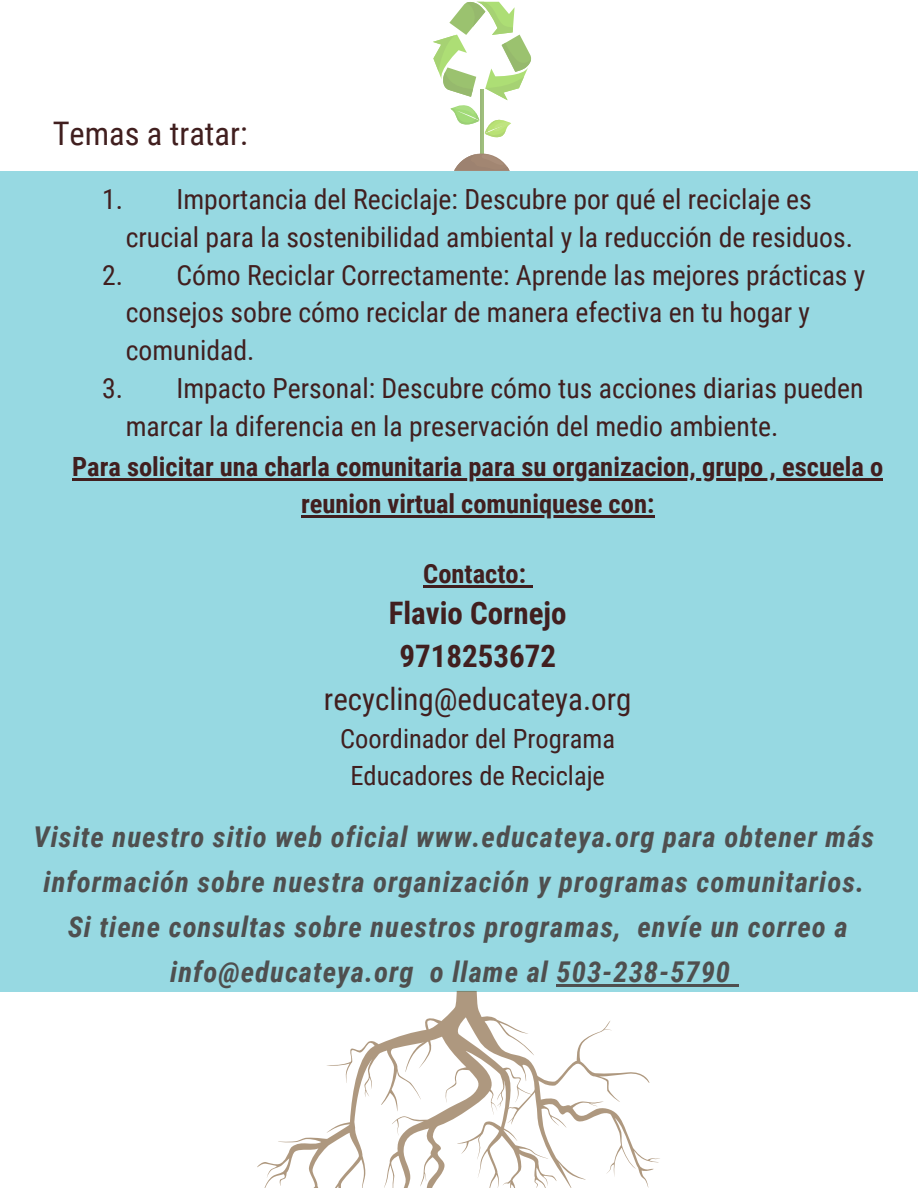
<style>
.page{position:relative;width:918px;height:1188px;background:#fff}
.page>*{position:absolute;margin:0;border:0;box-sizing:border-box;transform-origin:0 0}
.t1{font:32.55px "Roboto Condensed";color:#411f1f}
.t2{font:700 31.05px/42.8px "Roboto Condensed";color:#411f1f;text-align:center}
.t3{font:italic 700 28.65px/45px "Roboto Condensed";letter-spacing:.035em;color:#4f4f4f;text-align:center}
.t4{font:27.75px/37.8px "Roboto Condensed";color:#411f1f}
.t5{font:700 26.55px "Roboto Condensed";color:#411f1f}
.t6{font:26.55px/37.2px "Roboto Condensed";color:#411f1f;text-align:center}
.s1{font-weight:400}
</style>
<div class="page">
<div style="left:0;top:171px;width:918px;height:820px;background:#97d9e2"></div>
<svg style="left:433px;top:1px;width:99px;height:170px"></svg>
<svg style="left:257px;top:991px;width:404px;height:197px"></svg>
<hr style="left:72px;top:478px;width:811px;height:2px;background:#411f1f">
<hr style="left:301px;top:515px;width:353px;height:2px;background:#411f1f">
<hr style="left:423px;top:585px;width:103px;height:2px;background:#411f1f">
<svg style="left:526px;top:585px;width:6px;height:2px"></svg>
<hr style="left:557px;top:984px;width:174px;height:3px;background:#4f4f4f">
<svg style="left:731px;top:984px;width:8px;height:3px"></svg>
<h2 class="t1" style="left:53px;top:115px;width:196px">Temas a tratar:</h2>
<p class="t4" style="left:126px;top:181px;width:729px;text-align:center">Importancia del Reciclaje: Descubre por qué el reciclaje es<br>crucial para la sostenibilidad ambiental y la reducción de residuos.</p>
<p class="t4" style="left:102px;top:181px;width:22px">1.</p>
<p class="t4" style="left:126px;top:256px;width:741px;text-indent:51px">Cómo Reciclar Correctamente: Aprende las mejores prácticas y consejos sobre cómo reciclar de manera efectiva en tu hogar y comunidad.</p>
<p class="t4" style="left:102px;top:256px;width:22px">2.</p>
<p class="t4" style="left:126px;top:370px;width:739px;text-indent:51px">Impacto Personal: Descubre cómo tus acciones diarias pueden marcar la diferencia en la preservación del medio ambiente.</p>
<p class="t4" style="left:102px;top:370px;width:22px">3.</p>
<h1 class="t5" style="left:72px;top:451px;width:812px">Para solicitar una charla comunitaria para su organizacion, grupo , escuela o</h1>
<p class="t5" style="left:301px;top:488px;width:355px">reunion virtual comuniquese con:</p>
<p class="t5" style="left:423px;top:558px;width:104px">Contacto:</p>
<p class="t2" style="left:324px;top:592px;width:309px">Flavio Cornejo<br>9718253672 <span class="s1">recycling@educateya.org</span></p>
<p class="t6" style="left:340px;top:720px;width:276px">Coordinador del Programa<br>Educadores de Reciclaje</p>
<h1 class="t3" style="left:34px;top:815px;width:842px">Visite nuestro sitio web oficial www.educateya.org para obtener más información sobre nuestra organización y programas comunitarios.<br>Si tiene consultas sobre nuestros programas, envíe un correo a info@educateya.org o llame al 503-238-5790</h1>
</div>
